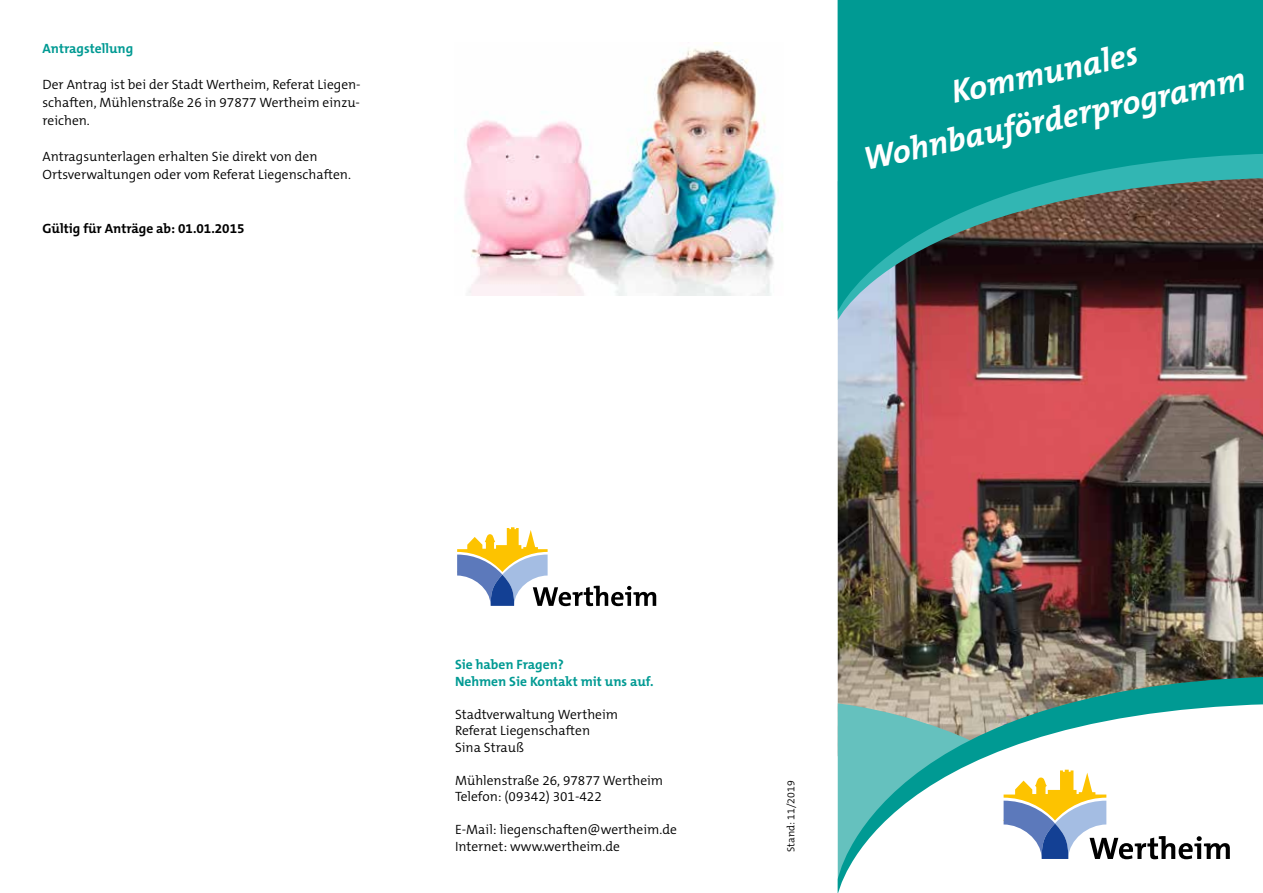
<style>
.page{position:relative;width:1263px;height:893px;background:#fff}
.page>*{position:absolute;margin:0;border:0;box-sizing:border-box;transform-origin:0 0}
.t1{font:italic 700 33px/46.8px "The Mix B W7";color:#fff;text-align:center}
.t2{font:300 13.5px/16.5px "The Mix B W4";color:#000}
.t3{font:700 13.5px/16.5px "The Mix B W7";color:#009a93}
.t4{font:700 13.5px "The Mix B W7";color:#000}
.t5{font:300 10.5px "The Mix B W4";color:#000}
</style>
<div class="page">
<img style="left:838px;top:320px;width:425px;height:356px">
<svg style="left:838px;top:311px;width:425px;height:9px;background:#8e595d"></svg>
<svg style="left:838px;top:0;width:425px;height:311px;background:#187b76"></svg>
<svg style="left:838px;top:676px;width:425px;height:28px;background:#719484"></svg>
<svg style="left:838px;top:704px;width:425px;height:189px"></svg>
<svg style="left:1003px;top:770px;width:227px;height:89px"></svg>
<img style="left:464px;top:43px;width:315px;height:253px">
<svg style="left:457px;top:527px;width:199px;height:79px"></svg>
<p class="t3" style="left:43px;top:40px;width:92px">Antragstellung</p>
<p class="t2" style="left:43px;top:75px;width:320px;line-height:18px;text-align:justify">Der Antrag ist bei der Stadt Wertheim, Referat Liegen&shy;schaften, Mühlenstraße 26 in 97877 Wertheim einzu&shy;reichen.</p>
<p class="t2" style="left:43px;top:147px;width:310px;line-height:18px">Antragsunterlagen erhalten Sie direkt von den<br>Ortsverwaltungen oder vom Referat Liegenschaften.</p>
<p class="t4" style="left:43px;top:219px;width:204px">Gültig für Anträge ab: 01.01.2015</p>
<h1 class="t1" style="left:849px;top:91px;width:391px;rotate:-12deg">Kommunales<br>Wohnbauförderprogramm</h1>
<p class="t3" style="left:455px;top:656px;width:200px">Sie haben Fragen?<br>Nehmen Sie Kontakt mit uns auf.</p>
<p class="t2" style="left:455px;top:706px;width:165px">Stadtverwaltung Wertheim<br>Referat Liegenschaften<br>Sina Strauß</p>
<p class="t2" style="left:455px;top:772px;width:210px">Mühlenstraße 26, 97877 Wertheim<br>Telefon: (09342) 301-422</p>
<p class="t2" style="left:455px;top:821px;width:223px">E-Mail: liegenschaften@wertheim.de<br>Internet: www.wertheim.de</p>
<p class="t5" style="left:784px;top:852px;width:73px;rotate:-90deg">Stand: 11/2019</p>
</div>
